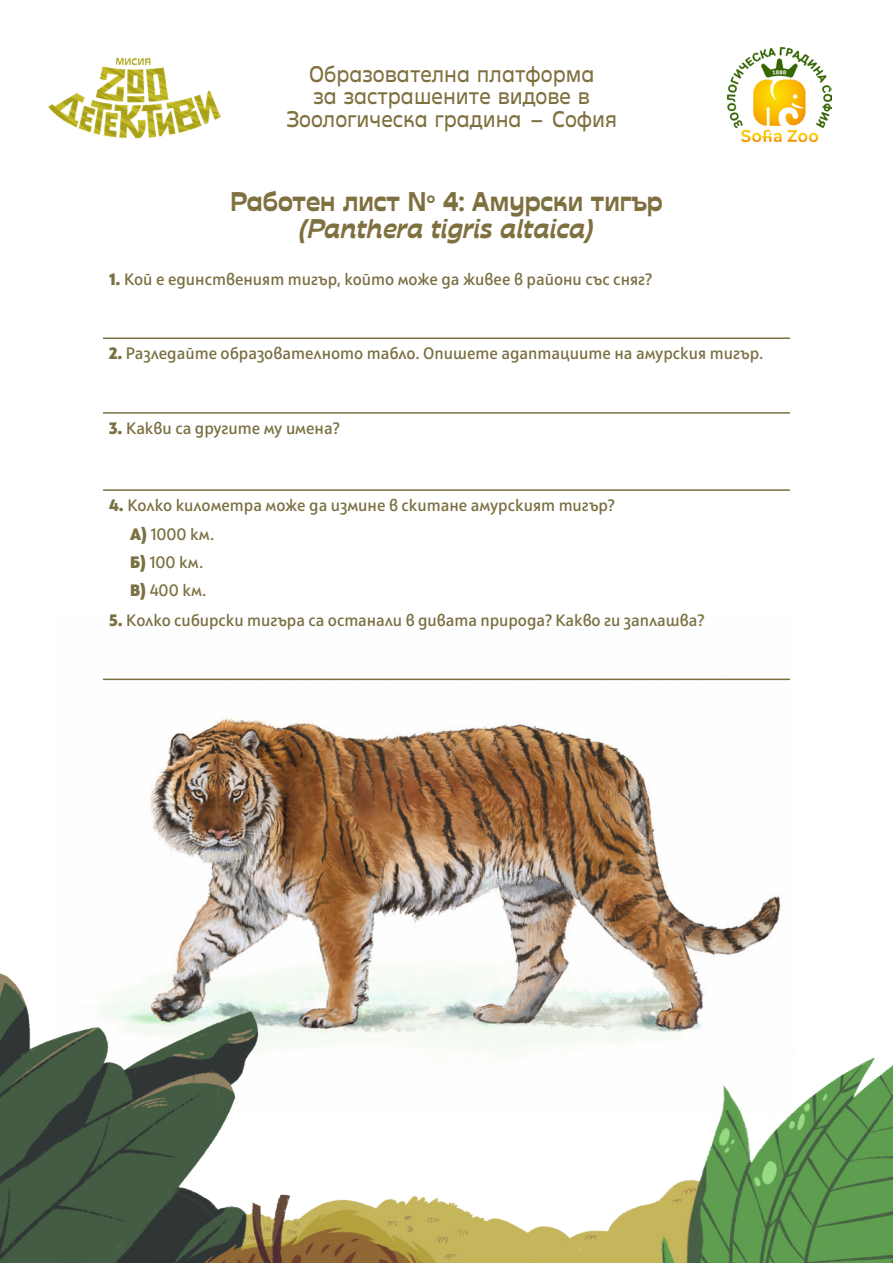
<style>
.page{position:relative;width:893px;height:1263px;background:#fff}
.page>*{position:absolute;margin:0;border:0;box-sizing:border-box;transform-origin:0 0}
.Headline{font:700 27px/27px "Stadio Now Text";color:#7e703f;text-align:center}
.t1{font:22.5px/22.5px "Stadio Now Text";color:#7e703f;text-align:center}
.Body_text{font:600 16.5px "Squad";color:#7a7042}
.s1{font-style:italic}
.s2{font-weight:800}
</style>
<div class="page">
<img style="left:727px;top:48px;width:104px;height:94px">
<img style="left:103px;top:678px;width:687px;height:235px">
<hr style="left:103px;top:337px;width:687px;height:2px;background:#7a7042">
<hr style="left:103px;top:412px;width:687px;height:2px;background:#7a7042">
<hr style="left:103px;top:489px;width:687px;height:2px;background:#7a7042">
<hr style="left:103px;top:679px;width:687px;height:1px;background:#7a7042">
<img style="left:49px;top:57px;width:171px;height:81px">
<img style="left:0;top:913px;width:893px;height:350px">
<h2 class="t1" style="left:286px;top:62px;width:332px">Образователна платформа<br>за застрашените видове в<br>Зоологическа градина – София</h2>
<p class="Headline" style="left:230px;top:187px;width:434px">Работен лист № 4: Амурски тигър <span class="s1">(Panthera tigris altaica)</span></p>
<p class="Body_text" style="left:109px;top:269px;width:545px"><span class="s2">1.</span> Кой е единственият тигър, който може да живее в райони със сняг?</p>
<p class="Body_text" style="left:109px;top:344px;width:656px"><span class="s2">2.</span> Разледайте образователното табло. Опишете адаптациите на амурския тигър.</p>
<p class="Body_text" style="left:109px;top:418px;width:232px"><span class="s2">3.</span> Какви са другите му имена?</p>
<p class="Body_text" style="left:109px;top:495px;width:507px"><span class="s2">4.</span> Колко километра може да измине в скитане амурският тигър?</p>
<p class="Body_text" style="left:130px;top:524px;width:86px"><span class="s2">А)</span> 1000 км.</p>
<p class="Body_text" style="left:130px;top:552px;width:75px"><span class="s2">Б)</span> 100 км.</p>
<p class="Body_text" style="left:130px;top:580px;width:78px"><span class="s2">В)</span> 400 км.</p>
<p class="Body_text" style="left:109px;top:610px;width:597px"><span class="s2">5.</span> Колко сибирски тигъра са останали в дивата природа? Какво ги заплашва?</p>
</div>
